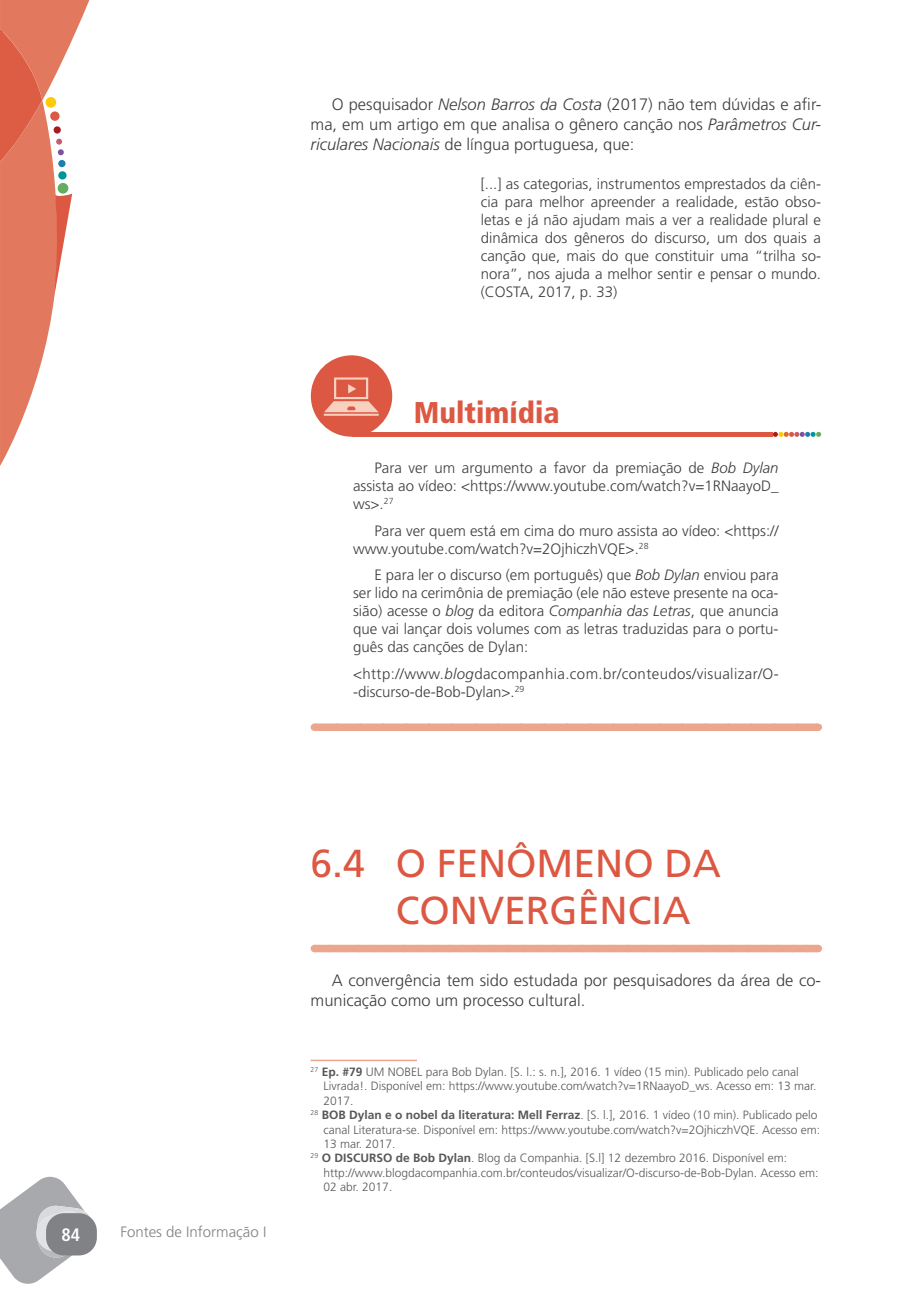
<style>
.page{position:relative;width:919px;height:1289px;background:#fff}
.page>*{position:absolute;margin:0;border:0;box-sizing:border-box;transform-origin:0 0}
.t1{font:39px/46.8px "Frutiger LT Std";color:#dc5842}
.t2{font:900 condensed 30px "Frutiger LT Std";color:#dc5842}
.t3{font:700 condensed 18px "Frutiger LT Std";color:#fff}
.t4{font:300 16.5px/19.8px "Frutiger LT Std";color:#3e3e3f;text-align:justify}
.t5{font:300 15px/18px "Frutiger LT Std";color:#3e3e3f;text-align:justify}
.t6{font:300 15px/18px "Frutiger LT Std";letter-spacing:.025em;color:#3e3e3f}
.t7{font:300 15px "Frutiger LT Std";color:#808285}
.t8{font:300 12px "Frutiger LT Std";color:#57585a}
.s1{font-style:italic}
.s2{font-weight:700}
</style>
<div class="page">
<svg style="left:0;top:1176px;width:96px;height:107px"></svg>
<div style="left:46px;top:1213px;width:51px;height:42px;background:#808285;border-radius:18px"></div>
<svg style="left:0;top:0;width:89px;height:466px"></svg>
<div style="left:314px;top:723px;width:503px;height:8px;background:#eca68e"></div>
<svg style="left:337px;top:723px;width:468px;height:1px"></svg>
<div style="left:314px;top:944px;width:503px;height:8px;background:#eca68e"></div>
<svg style="left:329px;top:944px;width:480px;height:1px"></svg>
<div style="left:311px;top:355px;width:81px;height:81px;background:#dc5842;border-radius:50%"></div>
<hr style="left:323px;top:413px;width:56px;height:3px;background:#f7d0c0">
<svg style="left:324px;top:377px;width:54px;height:35px"></svg>
<hr style="left:352px;top:432px;width:420px;height:4px;background:#dc5842">
<svg style="left:772px;top:432px;width:49px;height:5px"></svg>
<hr style="left:310px;top:1059px;width:107px;height:2px;background:#eca68e">
<p class="t4" style="left:310px;top:95px;width:512px;text-indent:21px">O pesquisador <span class="s1">Nelson Barros da Costa</span> (2017) não tem dúvidas e afir&shy;ma, em um artigo em que analisa o gênero canção nos <span class="s1">Parâmetros Cur&shy;riculares Nacionais</span> de língua portuguesa, que:</p>
<p class="t5" style="left:480px;top:175px;width:342px">[...] as categorias, instrumentos emprestados da ciên&shy;cia para melhor apreender a realidade, estão obso&shy;letas e já não ajudam mais a ver a realidade plural e dinâmica dos gêneros do discurso, um dos quais a canção que, mais do que constituir uma “trilha so&shy;nora”, nos ajuda a melhor sentir e pensar o mundo. (COSTA, 2017, p. 33)</p>
<h2 class="t2" style="left:414px;top:395px;width:147px">Multimídia</h2>
<p class="t5" style="left:353px;top:459px;width:427px;text-indent:21px">Para ver um argumento a favor da premiação de <span class="s1">Bob Dylan </span>assista ao vídeo: &lt;https://www.youtube.com/watch?v=1RNaayoD_ ws&gt;.<sup>27</sup></p>
<p class="t5" style="left:353px;top:522px;width:427px;text-indent:21px">Para ver quem está em cima do muro assista ao vídeo: &lt;https:// www.youtube.com/watch?v=2OjhiczhVQE&gt;.<sup>28</sup></p>
<p class="t5" style="left:353px;top:566px;width:427px;text-indent:21px">E para ler o discurso (em português) que <span class="s1">Bob Dylan</span> enviou para ser lido na cerimônia de premiação (ele não esteve presente na oca&shy;sião) acesse o <span class="s1">blog</span> da editora <span class="s1">Companhia das Letras</span>, que anuncia que vai lançar dois volumes com as letras traduzidas para o portu&shy;guês das canções de Dylan:</p>
<p class="t6" style="left:353px;top:665px;width:427px">&lt;http://www.<span class="s1">blog</span>dacompanhia.com.br/conteudos/visualizar/O--discurso-de-Bob-Dylan&gt;.<sup>29</sup></p>
<p class="t3" style="left:61px;top:1223px;width:20px">84</p>
<p class="t7" style="left:120px;top:1223px;width:147px">Fontes de Informação I</p>
<h1 class="t1" style="left:395px;top:839px;width:327px;text-indent:-85px">6.4 O FENÔMENO DA<br>CONVERGÊNCIA</h1>
<p class="t4" style="left:310px;top:970px;width:512px;text-indent:21px">A convergência tem sido estudada por pesquisadores da área de co&shy;municação como um processo cultural.</p>
<p class="t8" style="left:310px;top:1064px;width:489px"><sup>27</sup> <span class="s2">Ep. #79</span> UM NOBEL para Bob Dylan. [S. l.: s. n.], 2016. 1 vídeo (15 min). Publicado pelo canal</p>
<p class="t8" style="left:323px;top:1079px;width:494px">Livrada!. Disponível em: https://www.youtube.com/watch?v=1RNaayoD_ws. Acesso em: 13 mar.</p>
<p class="t8" style="left:323px;top:1093px;width:32px">2017.</p>
<p class="t8" style="left:310px;top:1108px;width:508px"><sup>28</sup> <span class="s2">BOB Dylan e o nobel da literatura: Mell Ferraz</span>. [S. l.], 2016. 1 vídeo (10 min). Publicado pelo</p>
<p class="t8" style="left:323px;top:1122px;width:498px">canal Literatura-se. Disponível em: https://www.youtube.com/watch?v=2OjhiczhVQE. Acesso em:</p>
<p class="t8" style="left:323px;top:1136px;width:74px">13 mar. 2017.</p>
<p class="t8" style="left:310px;top:1151px;width:478px"><sup>29</sup> <span class="s2">O DISCURSO de Bob Dylan</span>. Blog da Companhia. [S.l] 12 dezembro 2016. Disponível em:</p>
<p class="t8" style="left:323px;top:1165px;width:496px">http://www.blogdacompanhia.com.br/conteudos/visualizar/O-discurso-de-Bob-Dylan. Acesso em:</p>
<p class="t8" style="left:323px;top:1180px;width:70px">02 abr. 2017.</p>
</div>
